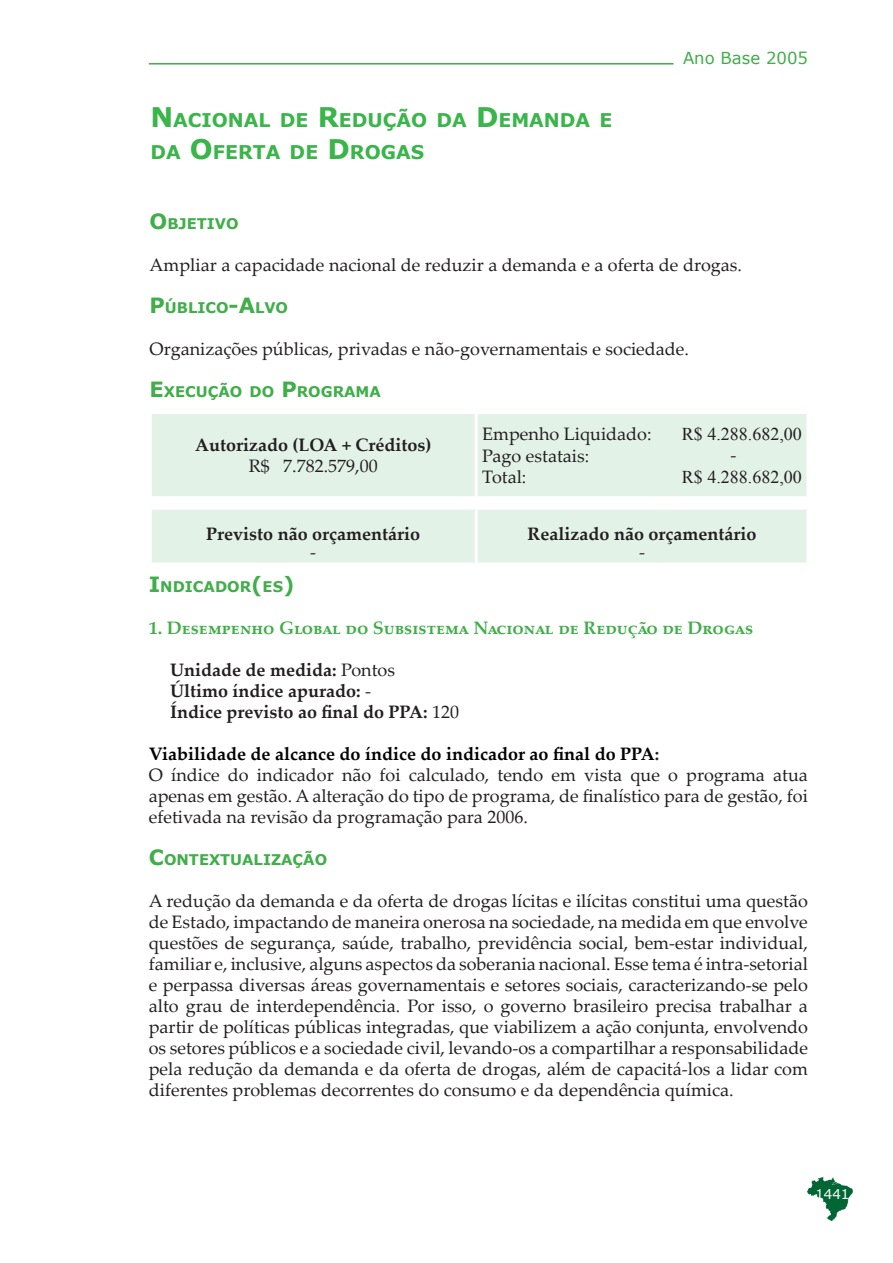
<style>
.page{position:relative;width:893px;height:1263px;background:#fff}
.page>*{position:absolute;margin:0;border:0;box-sizing:border-box;transform-origin:0 0}
.t1{font:700 18.9px "Verdana";color:#3ab54a}
.t2{font:18px/21px "Palatino Linotype";color:#231f20;text-align:justify}
.t3{font:700 18px "Palatino Linotype";color:#231f20}
.t4{font:700 18px "Palatino Linotype";color:#40ae49}
.t5{font:700 18px "Palatino Linotype";color:#000}
.t6{font:18px "Times New Roman";color:#231f20}
.t7{font:16.5px "Verdana";color:#40ae49}
.t8{font:700 14.7px "Verdana";color:#40ae49}
.t9{font:13.5px "Verdana";color:#fff}
.s1{font-size:27px}
.s2{font-size:21px}
.s3{font-weight:400}
.s4{color:#231f20}
</style>
<div class="page">
<img style="left:808px;top:1178px;width:45px;height:43px">
<hr style="left:149px;top:63px;width:525px;height:2px;background:#40ae49">
<div style="left:152px;top:414px;width:654px;height:148px;background:#e3f2e7"></div>
<hr style="left:475px;top:414px;width:3px;height:82px;background:#fff">
<hr style="left:149px;top:496px;width:327px;height:3px;background:#fff">
<hr style="left:476px;top:496px;width:183px;height:3px;background:#fff">
<hr style="left:659px;top:496px;width:150px;height:3px;background:#fff">
<svg style="left:152px;top:499px;width:654px;height:8px"></svg>
<hr style="left:149px;top:507px;width:327px;height:3px;background:#fff">
<hr style="left:476px;top:507px;width:183px;height:3px;background:#fff">
<hr style="left:475px;top:510px;width:3px;height:52px;background:#fff">
<hr style="left:659px;top:507px;width:150px;height:3px;background:#fff">
<p class="t1" style="left:150px;top:108px;width:37px"><span class="s1">N</span> ACI</p>
<p class="t1" style="left:212px;top:108px;width:402px">ONAL DE <span class="s1">R</span>EDUÇÃO DA <span class="s1">D</span>EMANDA E</p>
<p class="t1" style="left:150px;top:140px;width:275px">DA <span class="s1">O</span>FERTA DE <span class="s1">D</span> ROGAS</p>
<p class="t7" style="left:683px;top:48px;width:127px">Ano Base 2005</p>
<p class="t8" style="left:150px;top:214px;width:91px"><span class="s2">O</span>BJETIVO</p>
<p class="t2" style="left:150px;top:253px;width:594px">Ampliar a capacidade nacional de reduzir a demanda e a oferta de drogas.</p>
<p class="t8" style="left:150px;top:298px;width:140px"><span class="s2">P</span> ÚBLICO<span class="s2">-A</span>LVO</p>
<p class="t2" style="left:150px;top:337px;width:541px">Organizações públicas, privadas e não-governamentais e sociedade.</p>
<p class="t8" style="left:150px;top:382px;width:232px"><span class="s2">E</span>XECUÇÃO DO <span class="s2">P</span> ROGRAMA</p>
<p class="t3" style="left:195px;top:432px;width:238px">Autorizado (LOA + Créditos)</p>
<p class="t2" style="left:249px;top:455px;width:131px">R$ 7.782.579,00</p>
<p class="t3" style="left:206px;top:521px;width:215px">Previsto não orçamentário</p>
<p class="t2" style="left:310px;top:541px;width:7px">-</p>
<p class="t2" style="left:482px;top:423px;width:171px">Empenho Liquidado:</p>
<p class="t2" style="left:482px;top:444px;width:108px">Pago estatais:</p>
<p class="t2" style="left:482px;top:466px;width:46px">Total:</p>
<p class="t6" style="left:682px;top:422px;width:122px">R$ 4.288.682,00</p>
<p class="t2" style="left:730px;top:444px;width:7px">-</p>
<p class="t6" style="left:682px;top:465px;width:122px">R$ 4.288.682,00</p>
<p class="t3" style="left:528px;top:521px;width:230px">Realizado não orçamentário</p>
<p class="t2" style="left:639px;top:541px;width:7px">-</p>
<p class="t8" style="left:149px;top:577px;width:47px"><span class="s2">I</span>NDICA</p>
<p class="t8" style="left:215px;top:577px;width:81px">DOR<span class="s2">(</span>ES<span class="s2">)</span></p>
<p class="t4" style="left:149px;top:615px;width:606px">1. Desempenho Global do Subsistema Nacional de Redução de Drogas</p>
<p class="t3" style="left:170px;top:657px;width:226px">Unidade de medida: <span class="s3">Pontos</span></p>
<p class="t3" style="left:170px;top:678px;width:202px">Último índice apurado: <span class="s3">-</span></p>
<p class="t3" style="left:170px;top:699px;width:291px">Índice previsto ao final do PPA: <span class="s3">120</span></p>
<p class="t5" style="left:149px;top:741px;width:512px">Viabilidade de alcance do índice do indicador ao final do PPA<span class="s4">:</span></p>
<p class="t2" style="left:149px;top:764px;width:661px">O índice do indicador não foi calculado, tendo em vista que o programa atua apenas em gestão. A alteração do tipo de programa, de finalístico para de gestão, foi efetivada na revisão da programação para 2006.</p>
<p class="t8" style="left:149px;top:850px;width:180px"><span class="s2">C</span>ONTEXTUALIZAÇÃO</p>
<p class="t2" style="left:149px;top:890px;width:661px">A redução da demanda e da oferta de drogas lícitas e ilícitas constitui uma questão de Estado, impactando de maneira onerosa na sociedade, na medida em que envolve questões de segurança, saúde, trabalho, previdência social, bem-estar individual, familiar e, inclusive, alguns aspectos da soberania nacional. Esse tema é intra-setorial e perpassa diversas áreas governamentais e setores sociais, caracterizando-se pelo alto grau de interdependência. Por isso, o governo brasileiro precisa trabalhar a partir de políticas públicas integradas, que viabilizem a ação conjunta, envolvendo os setores públicos e a sociedade civil, levando-os a compartilhar a responsabilidade pela redução da demanda e da oferta de drogas, além de capacitá-los a lidar com diferentes problemas decorrentes do consumo e da dependência química.</p>
<p class="t9" style="left:816px;top:1186px;width:35px">1441</p>
</div>
